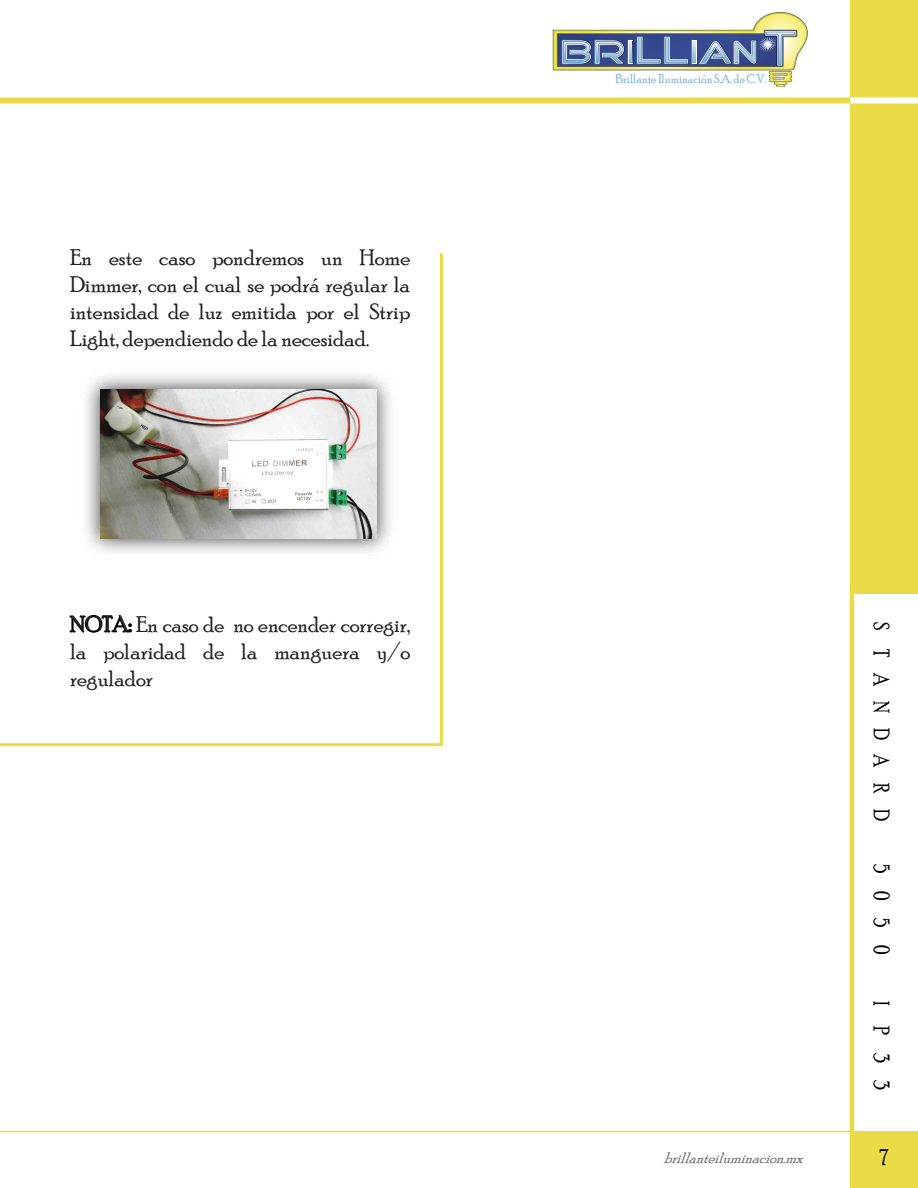
<style>
.page{position:relative;width:918px;height:1188px;background:#fff}
.page>*{position:absolute;margin:0;border:0;box-sizing:border-box;transform-origin:0 0}
.t1{font:22.5px/27px "Poor Richard";color:#231f20;text-align:justify}
.t2{font:22.5px "Poor Richard";letter-spacing:.955em;color:#000;scale:.8 1}
.t3{font:italic 15.45px "Poor Richard";color:#727176}
.t4{font:12.9px "Poor Richard";color:#7dafd6;scale:.94 1}
</style>
<div class="page">
<svg style="left:553px;top:12px;width:255px;height:75px"></svg>
<hr style="left:0;top:1131px;width:850px;height:1px;background:#e9dc47">
<div style="left:850px;top:1131px;width:68px;height:57px;background:#e9dc47"></div>
<hr style="left:850px;top:587px;width:4px;height:599px;background:#e9dc47">
<div style="left:850px;top:0;width:68px;height:593px;background:#e9dc47"></div>
<div style="left:0;top:98px;width:850px;height:6px;background:#e9dc47"></div>
<div style="left:850px;top:98px;width:68px;height:6px;background:#fff"></div>
<svg style="left:0;top:253px;width:443px;height:494px"></svg>
<svg style="left:69px;top:615px;width:64px;height:19px"></svg>
<img style="left:75px;top:364px;width:327px;height:201px">
<img style="left:100px;top:390px;width:276px;height:149px">
<p class="t1" style="left:70px;top:243px;width:342px">En este caso pondremos un Home Dimmer, con el cual se podrá regular la intensidad de luz emitida por el Strip Light, dependiendo de la necesidad.</p>
<p class="t1" style="left:70px;top:610px;width:342px">NOTA: En caso de no encender corregir, la polaridad de la manguera y/o regulador</p>
<p class="t4" style="left:616px;top:71px;width:162px">Brillante Iluminación S.A. de C.V.</p>
<p class="t2" style="left:894px;top:622px;width:250px;rotate:90deg">S TANDARD</p>
<p class="t2" style="left:894px;top:864px;width:114px;rotate:90deg">5050</p>
<p class="t2" style="left:894px;top:1001px;width:112px;rotate:90deg">I P33</p>
<p class="t3" style="left:664px;top:1149px;width:146px">brillanteiluminacion.mx</p>
<p class="t2" style="left:880px;top:1145px;width:12px">7</p>
</div>
